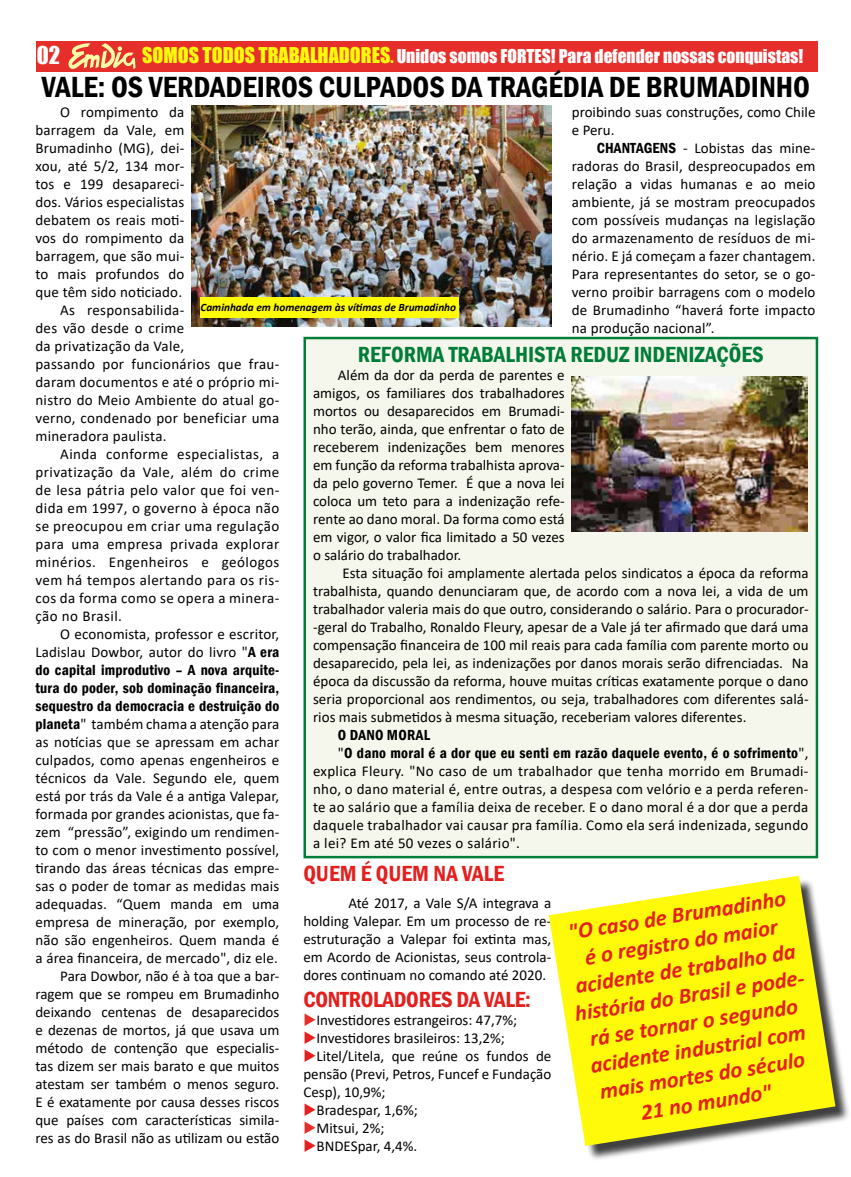
<style>
.page{position:relative;width:851px;height:1177px;background:#fff}
.page>*{position:absolute;margin:0;border:0;box-sizing:border-box;transform-origin:0 0}
.t1{font:600 condensed 30px "Franklin Gothic";color:#000}
.t2{font:italic 700 22.5px/27px "Calibri";color:#e4201e;text-align:center}
.t3{font:600 condensed 22.5px "Franklin Gothic";letter-spacing:-.01em;color:#e4201e}
.t4{font:600 condensed 22.5px "Franklin Gothic";color:#007d38}
.t5{font:22.5px "Impact";color:#fff}
.t6{font:17.5px "Impact";color:#fff}
.t7{font:15px/18px "Calibri";letter-spacing:.01em;color:#000;text-align:justify}
.t8{font:15px "Calibri";letter-spacing:.03em;color:#000}
.t9{font:600 condensed 15px/18px "Franklin Gothic";letter-spacing:.02em;color:#000;text-align:justify}
.t10{font:italic 700 11.25px "Calibri";color:#000}
.s1{font-size:20px;color:#fffa0a}
.s2{color:#fffa0a}
.s3{font-family:"Franklin Gothic";font-weight:600;font-stretch:condensed}
.s4{font-family:"Calibri";font-weight:400;font-stretch:normal}
.s5{color:#e62e2a}
.s6{color:#e4201e}
</style>
<div class="page">
<div style="left:36px;top:41px;width:781px;height:30px;background:#e62e2a"></div>
<svg style="left:68px;top:43px;width:67px;height:26px"></svg>
<div style="left:551px;top:878px;width:299px;height:283px;background:#000;opacity:.75"></div>
<svg style="left:548px;top:875px;width:287px;height:270px;fill:#fffa0a"></svg>
<div style="left:305px;top:338px;width:511px;height:519px;background:#f6f7ec"></div>
<div style="left:303px;top:337px;width:515px;height:521px;border:2px solid #007d38"></div>
<img style="left:191px;top:106px;width:360px;height:220px">
<div style="left:200px;top:298px;width:259px;height:20px;background:#fffa0a"></div>
<img style="left:571px;top:376px;width:236px;height:155px">
<h2 class="t5" style="left:37px;top:38px;width:25px">02</h2>
<p class="t6" style="left:142px;top:42px;width:662px"><span class="s1">SOMOS TODOS TRABALHADORES</span><span class="s2">.</span> Unidos somos FORTES! Para defender nossas conquistas!</p>
<h1 class="t1" style="left:42px;top:66px;width:769px">VALE: OS VERDADEIROS CULPADOS DA TRAGÉDIA DE BRUMADINHO</h1>
<p class="t7" style="left:571px;top:102px;width:245px">proibindo suas construções, como Chile e Peru.</p>
<p class="t7" style="left:571px;top:138px;width:245px;text-indent:25px"><span class="s3">CHANTAGENS</span> - Lobistas das mine&shy;radoras do Brasil, despreocupados em relação a vidas humanas e ao meio ambiente, já se mostram preocupados com possíveis mudanças na legislação do armazenamento de resíduos de mi&shy;nério. E já começam a fazer chantagem.<br>Para representantes do setor, se o go&shy;verno proibir barragens com o modelo de Brumadinho “haverá forte impacto na produção nacional”.</p>
<p class="t7" style="left:60px;top:102px;width:125px">O rompimento da</p>
<p class="t7" style="left:35px;top:120px;width:150px">barragem da Vale, em</p>
<p class="t7" style="left:35px;top:138px;width:150px">Brumadinho (MG), dei-</p>
<p class="t7" style="left:35px;top:156px;width:150px">xou, até 5/2, 134 mor-</p>
<p class="t7" style="left:35px;top:174px;width:150px">tos e 199 desapareci-</p>
<p class="t7" style="left:35px;top:192px;width:150px">dos. Vários especialistas</p>
<p class="t7" style="left:35px;top:210px;width:150px">debatem os reais moti-</p>
<p class="t7" style="left:35px;top:228px;width:150px">vos do rompimento da</p>
<p class="t7" style="left:35px;top:246px;width:150px">barragem, que são mui-</p>
<p class="t7" style="left:35px;top:264px;width:150px">to mais profundos do</p>
<p class="t7" style="left:35px;top:282px;width:148px">que têm sido noticiado.</p>
<p class="t7" style="left:60px;top:300px;width:125px">As responsabilida-</p>
<p class="t7" style="left:35px;top:318px;width:150px">des vão desde o crime</p>
<p class="t7" style="left:35px;top:336px;width:150px">da privatização da Vale,</p>
<p class="t7" style="left:35px;top:354px;width:245px">passando por funcionários que frau-</p>
<p class="t7" style="left:35px;top:372px;width:245px">daram documentos e até o próprio mi-</p>
<p class="t7" style="left:35px;top:390px;width:245px">nistro do Meio Ambiente do atual go-</p>
<p class="t7" style="left:35px;top:408px;width:245px">verno, condenado por beneficiar uma</p>
<p class="t7" style="left:35px;top:426px;width:133px">mineradora paulista.</p>
<p class="t8" style="left:60px;top:443px;width:220px">Ainda conforme especialistas, a</p>
<p class="t8" style="left:35px;top:461px;width:245px">privatização da Vale, além do crime</p>
<p class="t8" style="left:35px;top:479px;width:245px">de lesa pátria pelo valor que foi ven-</p>
<p class="t8" style="left:35px;top:497px;width:245px">dida em 1997, o governo à época não</p>
<p class="t8" style="left:35px;top:515px;width:245px">se preocupou em criar uma regulação</p>
<p class="t8" style="left:35px;top:533px;width:245px">para uma empresa privada explorar</p>
<p class="t8" style="left:35px;top:551px;width:245px">minérios. Engenheiros e geólogos</p>
<p class="t8" style="left:35px;top:569px;width:245px">vem há tempos alertando para os ris-</p>
<p class="t8" style="left:35px;top:587px;width:245px">cos da forma como se opera a minera-</p>
<p class="t8" style="left:35px;top:605px;width:88px">ção no Brasil.</p>
<p class="t7" style="left:60px;top:624px;width:220px">O economista, professor e escritor,</p>
<p class="t7" style="left:35px;top:642px;width:245px">Ladislau Dowbor, autor do livro "<span class="s3">A era</span></p>
<p class="t9" style="left:35px;top:661px;width:245px">do capital improdutivo – A nova arquite&shy;tura do poder, sob dominação financeira, sequestro da democracia e destruição do</p>
<p class="t7" style="left:35px;top:714px;width:245px;text-align:right"><span class="s3">planeta</span>" também chama a atenção para as notícias que se apressam em achar culpados, como apenas engenheiros e técnicos da Vale. Segundo ele, quem está por trás da Vale é a antiga Valepar, formada por grandes acionistas, que fa&shy;zem “pressão”, exigindo um rendimen&shy;to com o menor investimento possível, tirando das áreas técnicas das empre&shy;sas o poder de tomar as medidas mais adequadas. “Quem manda em uma empresa de mineração, por exemplo, não são engenheiros. Quem manda é a área financeira, de mercado", diz ele.<br>Para Dowbor, não é à toa que a bar&shy;ragem que se rompeu em Brumadinho deixando centenas de desaparecidos e dezenas de mortos, já que usava um método de contenção que especialis&shy;tas dizem ser mais barato e que muitos atestam ser também o menos seguro.<br>E é exatamente por causa desses riscos que países com características simila&shy;res as do Brasil não as utilizam ou estão</p>
<p class="t10" style="left:200px;top:299px;width:257px">Caminhada em homenagem às vítimas de Brumadinho</p>
<h2 class="t4" style="left:358px;top:339px;width:407px">REFORMA TRABALHISTA REDUZ INDENIZAÇÕES</h2>
<p class="t7" style="left:313px;top:366px;width:253px;text-indent:25px">Além da dor da perda de parentes e amigos, os familiares dos trabalhadores mortos ou desaparecidos em Brumadi&shy;nho terão, ainda, que enfrentar o fato de receberem indenizações bem menores em função da reforma trabalhista aprova&shy;da pelo governo Temer. É que a nova lei coloca um teto para a indenização refe&shy;rente ao dano moral. Da forma como está em vigor, o valor fica limitado a 50 vezes o salário do trabalhador.</p>
<p class="t7" style="left:313px;top:564px;width:497px;text-indent:29px">Esta situação foi amplamente alertada pelos sindicatos a época da reforma trabalhista, quando denunciaram que, de acordo com a nova lei, a vida de um trabalhador valeria mais do que outro, considerando o salário. Para o procurador--geral do Trabalho, Ronaldo Fleury, apesar de a Vale já ter afirmado que dará uma compensação financeira de 100 mil reais para cada família com parente morto ou desaparecido, pela lei, as indenizações por danos morais serão difrenciadas. Na época da discussão da reforma, houve muitas críticas exatamente porque o dano seria proporcional aos rendimentos, ou seja, trabalhadores com diferentes salá&shy;rios mais submetidos à mesma situação, receberiam valores diferentes.</p>
<p class="t9" style="left:338px;top:726px;width:472px">O DANO MORAL<br><span class="s4">"</span>O dano moral é a dor que eu senti em razão daquele evento, é o sofrimento<span class="s4">",</span></p>
<p class="t7" style="left:313px;top:762px;width:497px">explica Fleury. "No caso de um trabalhador que tenha morrido em Brumadi&shy;nho, o dano material é, entre outras, a despesa com velório e a perda referen&shy;te ao salário que a família deixa de receber. E o dano moral é a dor que a perda daquele trabalhador vai causar pra família. Como ela será indenizada, segundo a lei? Em até 50 vezes o salário".</p>
<h2 class="t3" style="left:303px;top:858px;width:202px">QUEM É QUEM NA VALE</h2>
<p class="t7" style="left:303px;top:893px;width:249px;text-indent:45px">Até 2017, a Vale S/A integrava a holding Valepar. Em um processo de re&shy;estruturação a Valepar foi extinta mas, em Acordo de Acionistas, seus controla&shy;dores continuam no comando até 2020.</p>
<h2 class="t3" style="left:303px;top:984px;width:229px">CONTROLADORES DA VALE:</h2>
<p class="t7" style="left:303px;top:1010px;width:215px"><span class="s5">◆</span>Investidores estrangeiros: 47,7%;</p>
<p class="t7" style="left:303px;top:1028px;width:203px"><span class="s6">◆</span>Investidores brasileiros: 13,2%;</p>
<p class="t7" style="left:303px;top:1046px;width:249px"><span class="s6">◆</span>Litel/Litela, que reúne os fundos de pensão (Previ, Petros, Funcef e Fundação Cesp), 10,9%;</p>
<p class="t7" style="left:303px;top:1100px;width:116px"><span class="s6">◆</span>Bradespar, 1,6%;</p>
<p class="t7" style="left:303px;top:1118px;width:83px"><span class="s5">◆</span>Mitsui, 2%;</p>
<p class="t7" style="left:303px;top:1136px;width:115px"><span class="s6">◆</span>BNDESpar, 4,4%.</p>
<h2 class="t2" style="left:560px;top:919px;width:238px;rotate:-9deg">"O caso de Brumadinho é o registro do maior acidente de trabalho da história do Brasil e pode&shy;rá se tornar o segundo acidente industrial com mais mortes do século<br>21 no mundo"</h2>
</div>
